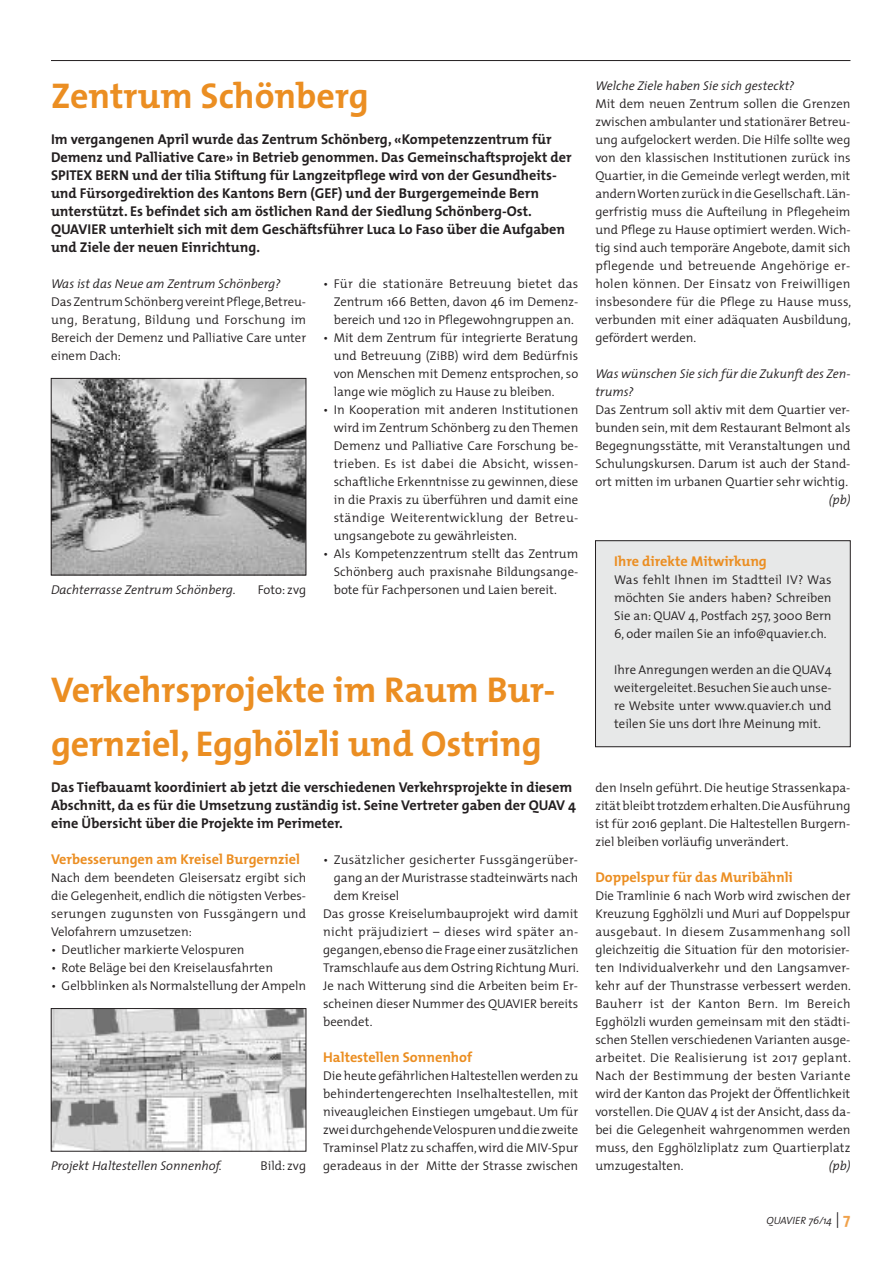
<style>
.page{position:relative;width:893px;height:1263px;background:#fff}
.page>*{position:absolute;margin:0;border:0;box-sizing:border-box;transform-origin:0 0}
.t1{font:700 36px/54px "The Mix";color:#eb8e22}
.t2{font:700 14.25px/18px "The Mix";color:#231f20}
.t3{font:700 14.25px "The Mix";color:#eb8e22}
.t4{font:300 12.75px/18px "The Mix";color:#231f20;text-align:justify}
.t5{font:italic 300 12.75px/18px "The Mix";color:#231f20}
.t6{font:300 12.75px "The Mix";letter-spacing:.02em;color:#231f20}
.t7{font:300 12.75px "The Mix";letter-spacing:.025em;color:#231f20}
.t8{font:italic 300 10.5px "The Mix";color:#231f20}
.s1{font-size:15.75px}
.s2{font-weight:700;font-style:normal;font-size:15.75px;color:#f0a24c}
</style>
<div class="page">
<hr style="left:51px;top:60px;width:799px;height:1px;background:#231f20">
<img style="left:53px;top:1010px;width:251px;height:139px">
<div style="left:51px;top:1008px;width:255px;height:143px;border:1px solid #231f20"></div>
<img style="left:53px;top:380px;width:251px;height:193px">
<div style="left:51px;top:378px;width:255px;height:197px;border:1px solid #231f20"></div>
<div style="left:595px;top:541px;width:255px;height:206px;background:#e7e8e8"></div>
<div style="left:595px;top:540px;width:255px;height:207px;border:1px solid #231f20"></div>
<h1 class="t1" style="left:51px;top:72px;width:319px">Zentrum Schönberg</h1>
<p class="t2" style="left:51px;top:131px;width:522px">Im vergangenen April wurde das Zentrum Schönberg, «Kompetenzzentrum für Demenz und Palliative Care» in Betrieb genommen. Das Gemeinschaftsprojekt der SPITEX BERN und der tilia Stiftung für Langzeitpflege wird von der Gesundheits&shy;und Fürsorgedirektion des Kantons Bern (GEF) und der Burgergemeinde Bern unterstützt. Es befindet sich am östlichen Rand der Siedlung Schönberg-Ost.<br>QUAVIER unterhielt sich mit dem Geschäftsführer Luca Lo Faso über die Aufgaben und Ziele der neuen Einrichtung.</p>
<p class="t5" style="left:51px;top:276px;width:231px">Was ist das Neue am Zentrum Schönberg?</p>
<p class="t4" style="left:51px;top:294px;width:257px">Das Zentrum Schönberg vereint Pflege, Betreu&shy;ung, Beratung, Bildung und Forschung im Bereich der Demenz und Palliative Care unter einem Dach:</p>
<p class="t5" style="left:51px;top:582px;width:186px">Dachterrasse Zentrum Schönberg.</p>
<p class="t4" style="left:258px;top:582px;width:50px">Foto: zvg</p>
<p class="t4" style="left:334px;top:276px;width:246px;text-indent:-11px">• Für die stationäre Betreuung bietet das Zentrum 166 Betten, davon 46 im Demenz&shy;bereich und 120 in Pflegewohngruppen an.</p>
<p class="t4" style="left:334px;top:330px;width:246px;text-indent:-11px">• Mit dem Zentrum für integrierte Beratung und Betreuung (ZiBB) wird dem Bedürfnis von Menschen mit Demenz entsprochen, so lange wie möglich zu Hause zu bleiben.</p>
<p class="t4" style="left:334px;top:402px;width:246px;text-indent:-11px">• In Kooperation mit anderen Institutionen wird im Zentrum Schönberg zu den Themen Demenz und Palliative Care Forschung be&shy;trieben. Es ist dabei die Absicht, wissen&shy;schaftliche Erkenntnisse zu gewinnen, diese in die Praxis zu überführen und damit eine ständige Weiterentwicklung der Betreu&shy;ungsangebote zu gewährleisten.</p>
<p class="t4" style="left:334px;top:546px;width:246px;text-indent:-11px">• Als Kompetenzzentrum stellt das Zentrum Schönberg auch praxisnahe Bildungsange&shy;bote für Fachpersonen und Laien bereit.</p>
<h1 class="t1" style="left:51px;top:666px;width:506px">Verkehrsprojekte im Raum Bur&shy;gernziel, Egghölzli und Ostring</h1>
<p class="t2" style="left:51px;top:779px;width:527px">Das Tiefbauamt koordiniert ab jetzt die verschiedenen Verkehrsprojekte in diesem<br>Abschnitt, da es für die Umsetzung zuständig ist. Seine Vertreter gaben der QUAV 4 eine Übersicht über die Projekte im Perimeter.</p>
<p class="t3" style="left:51px;top:853px;width:250px">Verbesserungen am Kreisel Burgernziel</p>
<p class="t4" style="left:51px;top:870px;width:257px">Nach dem beendeten Gleisersatz ergibt sich die Gelegenheit, endlich die nötigsten Verbes&shy;serungen zugunsten von Fussgängern und Velofahrern umzusetzen:</p>
<p class="t4" style="left:51px;top:942px;width:195px">• Deutlicher markierte Velospuren</p>
<p class="t4" style="left:51px;top:960px;width:223px">• Rote Beläge bei den Kreiselausfahrten</p>
<p class="t4" style="left:51px;top:978px;width:257px">• Gelbblinken als Normalstellung der Ampeln</p>
<p class="t5" style="left:51px;top:1158px;width:173px">Projekt Haltestellen Sonnenhof.</p>
<p class="t4" style="left:261px;top:1158px;width:47px">Bild: zvg</p>
<p class="t6" style="left:323px;top:854px;width:256px">• Zusätzlicher gesicherter Fussgängerüber-</p>
<p class="t4" style="left:334px;top:870px;width:246px">gang an der Muristrasse stadteinwärts nach</p>
<p class="t4" style="left:334px;top:888px;width:67px">dem Kreisel</p>
<p class="t4" style="left:323px;top:906px;width:256px">Das grosse Kreiselumbauprojekt wird damit</p>
<p class="t7" style="left:323px;top:926px;width:257px">nicht präjudiziert – dieses wird später an -</p>
<p class="t4" style="left:323px;top:942px;width:257px">gegangen, ebenso die Frage einer zusätzlichen</p>
<p class="t4" style="left:323px;top:960px;width:257px">Tramschlaufe aus dem Ostring Richtung Muri.</p>
<p class="t4" style="left:323px;top:978px;width:256px">Je nach Witterung sind die Arbeiten beim Er-</p>
<p class="t4" style="left:323px;top:996px;width:257px">scheinen dieser Nummer des QUAVIER bereits</p>
<p class="t4" style="left:323px;top:1014px;width:51px">beendet.</p>
<p class="t3" style="left:323px;top:1051px;width:150px">Haltestellen Sonnenhof</p>
<p class="t4" style="left:323px;top:1068px;width:257px">Die heute gefährlichen Haltestellen werden zu behindertengerechten Inselhaltestellen, mit niveaugleichen Einstiegen umgebaut. Um für zwei durchgehende Velospuren und die zweite Traminsel Platz zu schaffen, wird die MIV-Spur geradeaus in der Mitte der Strasse zwischen</p>
<p class="t5" style="left:595px;top:78px;width:201px">Welche Ziele haben Sie sich gesteckt?</p>
<p class="t4" style="left:595px;top:96px;width:257px">Mit dem neuen Zentrum sollen die Grenzen zwischen ambulanter und stationärer Betreu&shy;ung aufgelockert werden. Die Hilfe sollte weg von den klassischen Institutionen zurück ins Quartier, in die Gemeinde verlegt werden, mit andern Worten zurück in die Gesellschaft. Län&shy;gerfristig muss die Aufteilung in Pflegeheim und Pflege zu Hause optimiert werden. Wich&shy;tig sind auch temporäre Angebote, damit sich pflegende und betreuende Angehörige er - holen können. Der Einsatz von Freiwilligen insbesondere für die Pflege zu Hause muss, verbunden mit einer adäquaten Ausbildung, gefördert werden.</p>
<p class="t5" style="left:595px;top:366px;width:257px">Was wünschen Sie sich für die Zukunft des Zen&shy;trums?</p>
<p class="t4" style="left:595px;top:402px;width:257px">Das Zentrum soll aktiv mit dem Quartier ver&shy;bunden sein, mit dem Restaurant Belmont als Begegnungsstätte, mit Veranstaltungen und Schulungskursen. Darum ist auch der Stand&shy;ort mitten im urbanen Quartier sehr wichtig.</p>
<p class="t5" style="left:829px;top:492px;width:23px">(pb)</p>
<p class="t3" style="left:614px;top:556px;width:154px">Ihre direkte Mitwirkung</p>
<p class="t4" style="left:614px;top:572px;width:219px">Was fehlt Ihnen im Stadtteil IV? Was möchten Sie anders haben? Schreiben Sie an: QUAV 4, Postfach 257, 3000 Bern 6, oder mailen Sie an info@quavier.ch.</p>
<p class="t4" style="left:614px;top:662px;width:219px">Ihre Anregungen werden an die QUAV4 weitergeleitet. Besuchen Sie auch unse&shy;re Website unter www.quavier.ch und teilen Sie uns dort Ihre Meinung mit.</p>
<p class="t4" style="left:595px;top:780px;width:257px">den Inseln geführt. Die heutige Strassenkapa&shy;zität bleibt trotzdem erhalten. Die Ausführung ist für 2016 geplant. Die Haltestellen Burgern&shy;ziel bleiben vorläufig unverändert.</p>
<p class="t3" style="left:595px;top:871px;width:199px">Doppelspur für das Muribähnli</p>
<p class="t4" style="left:595px;top:888px;width:257px">Die Tramlinie 6 nach Worb wird zwischen der Kreuzung Egghölzli und Muri auf Doppelspur ausgebaut. In diesem Zusammenhang soll gleichzeitig die Situation für den motorisier&shy;ten Individualverkehr und den Langsamver&shy;kehr auf der Thunstrasse verbessert werden.<br>Bauherr ist der Kanton Bern. Im Bereich Egghölzli wurden gemeinsam mit den städti&shy;schen Stellen verschiedenen Varianten ausge&shy;arbeitet. Die Realisierung ist 2017 geplant.<br>Nach der Bestimmung der besten Variante wird der Kanton das Projekt der Öffentlichkeit vorstellen. Die QUAV 4 ist der Ansicht, dass da&shy;bei die Gelegenheit wahrgenommen werden muss, den Egghölzliplatz zum Quartierplatz umzugestalten.</p>
<p class="t5" style="left:829px;top:1158px;width:23px">(pb)</p>
<p class="t8" style="left:766px;top:1216px;width:85px">QUAVIER 76/14 <span class="s1">|</span> <span class="s2">7</span></p>
</div>
